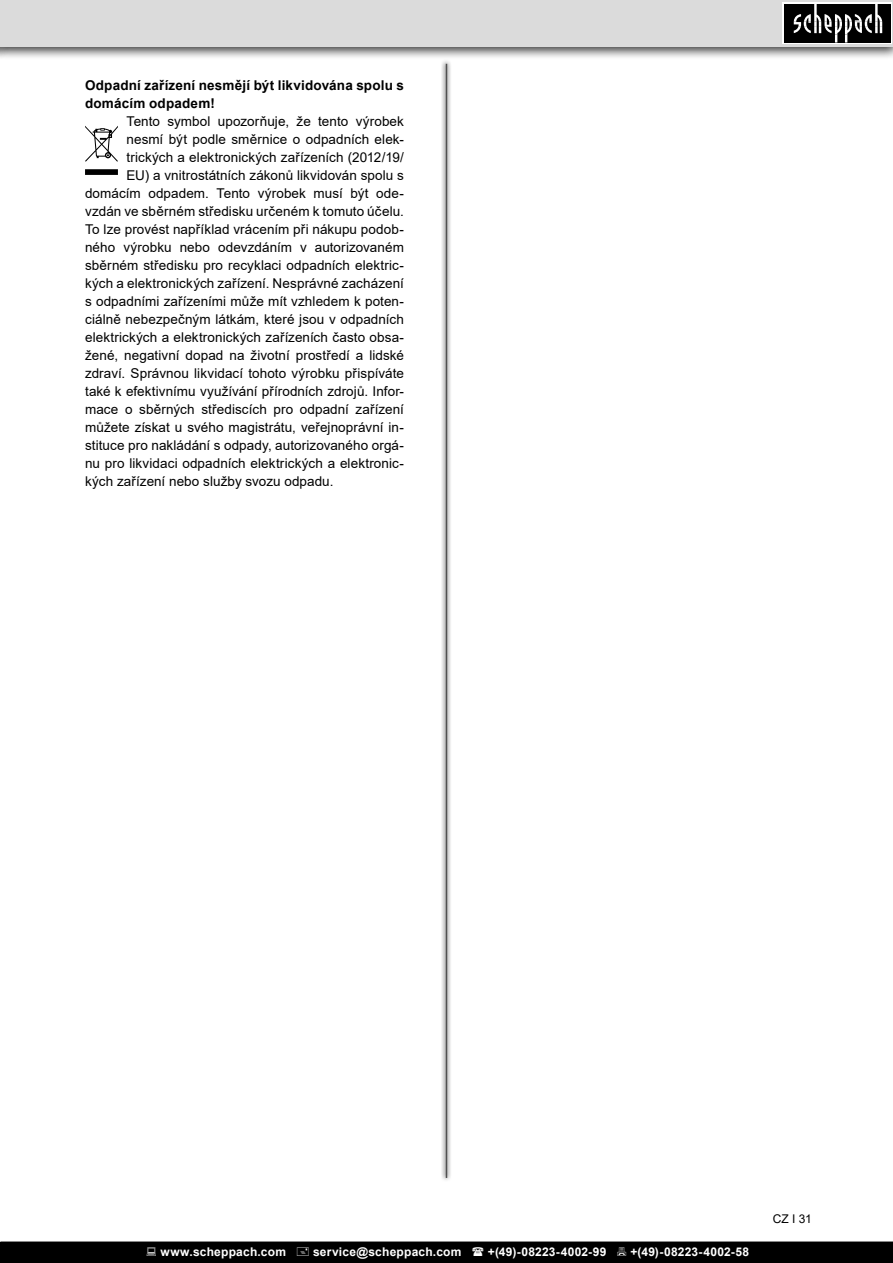
<style>
.page{position:relative;width:893px;height:1263px;background:#fff}
.page>*{position:absolute;margin:0;border:0;box-sizing:border-box;transform-origin:0 0}
.t1{font:13.5px "Arial";letter-spacing:.005em;color:#000}
.t2{font:700 13.5px/18px "Arial";letter-spacing:.015em;color:#000}
.t3{font:700 12px "Arial";letter-spacing:.02em;color:#fff}
.t4{font:12px "Arial";color:#000}
</style>
<div class="page">
<div style="left:0;top:0;width:893px;height:60px;background:#000;opacity:.75"></div>
<div style="left:0;top:0;width:893px;height:46px;background:#dbdbdb"></div>
<div style="left:782px;top:2px;width:110px;height:42px;background:linear-gradient(to bottom,#000,#000)"></div>
<div style="left:784px;top:4px;width:106px;height:39px;background:#000"></div>
<svg style="left:794px;top:4px;width:88px;height:39px"></svg>
<svg style="left:441px;top:59px;width:11px;height:1121px"></svg>
<hr style="left:446px;top:64px;width:1px;height:1114px;background:#505050">
<svg style="left:85px;top:126px;width:33px;height:49px"></svg>
<div style="left:1px;top:1242px;width:892px;height:21px;background:#000"></div>
<p class="t2" style="left:85px;top:76px;width:320px">Odpadní zařízení nesmějí být likvidována spolu s domácím odpadem!</p>
<p class="t1" style="left:126px;top:112px;width:279px">Tento symbol upozorňuje, že tento výrobek</p>
<p class="t1" style="left:126px;top:130px;width:279px">nesmí být podle směrnice o odpadních elek-</p>
<p class="t1" style="left:126px;top:148px;width:279px">trických a elektronických zařízeních (2012/19/</p>
<p class="t1" style="left:126px;top:166px;width:279px">EU) a vnitrostátních zákonů likvidován spolu s</p>
<p class="t1" style="left:85px;top:184px;width:320px">domácím odpadem. Tento výrobek musí být ode-</p>
<p class="t1" style="left:85px;top:202px;width:320px">vzdán ve sběrném středisku určeném k tomuto účelu.</p>
<p class="t1" style="left:85px;top:220px;width:320px">To lze provést například vrácením při nákupu podob-</p>
<p class="t1" style="left:85px;top:238px;width:320px">ného výrobku nebo odevzdáním v autorizovaném</p>
<p class="t1" style="left:85px;top:256px;width:320px">sběrném středisku pro recyklaci odpadních elektric-</p>
<p class="t1" style="left:85px;top:274px;width:320px">kých a elektronických zařízení. Nesprávné zacházení</p>
<p class="t1" style="left:85px;top:292px;width:320px">s odpadními zařízeními může mít vzhledem k poten-</p>
<p class="t1" style="left:85px;top:310px;width:320px">ciálně nebezpečným látkám, které jsou v odpadních</p>
<p class="t1" style="left:85px;top:328px;width:320px">elektrických a elektronických zařízeních často obsa-</p>
<p class="t1" style="left:85px;top:346px;width:320px">žené, negativní dopad na životní prostředí a lidské</p>
<p class="t1" style="left:85px;top:364px;width:320px">zdraví. Správnou likvidací tohoto výrobku přispíváte</p>
<p class="t1" style="left:85px;top:382px;width:320px">také k efektivnímu využívání přírodních zdrojů. Infor-</p>
<p class="t1" style="left:85px;top:400px;width:320px">mace o sběrných střediscích pro odpadní zařízení</p>
<p class="t1" style="left:85px;top:418px;width:320px">můžete získat u svého magistrátu, veřejnoprávní in-</p>
<p class="t1" style="left:85px;top:436px;width:320px">stituce pro nakládání s odpady, autorizovaného orgá-</p>
<p class="t1" style="left:85px;top:454px;width:320px">nu pro likvidaci odpadních elektrických a elektronic-</p>
<p class="t1" style="left:85px;top:472px;width:250px">kých zařízení nebo služby svozu odpadu.</p>
<p class="t3" style="left:160px;top:1243px;width:127px">www.scheppach.com</p>
<p class="t3" style="left:313px;top:1243px;width:150px">service@scheppach.com</p>
<p class="t3" style="left:488px;top:1243px;width:120px">+(49)-08223-4002-99</p>
<p class="t3" style="left:630px;top:1243px;width:120px">+(49)-08223-4002-58</p>
<p class="t4" style="left:773px;top:1210px;width:41px">CZ І 31</p>
</div>
